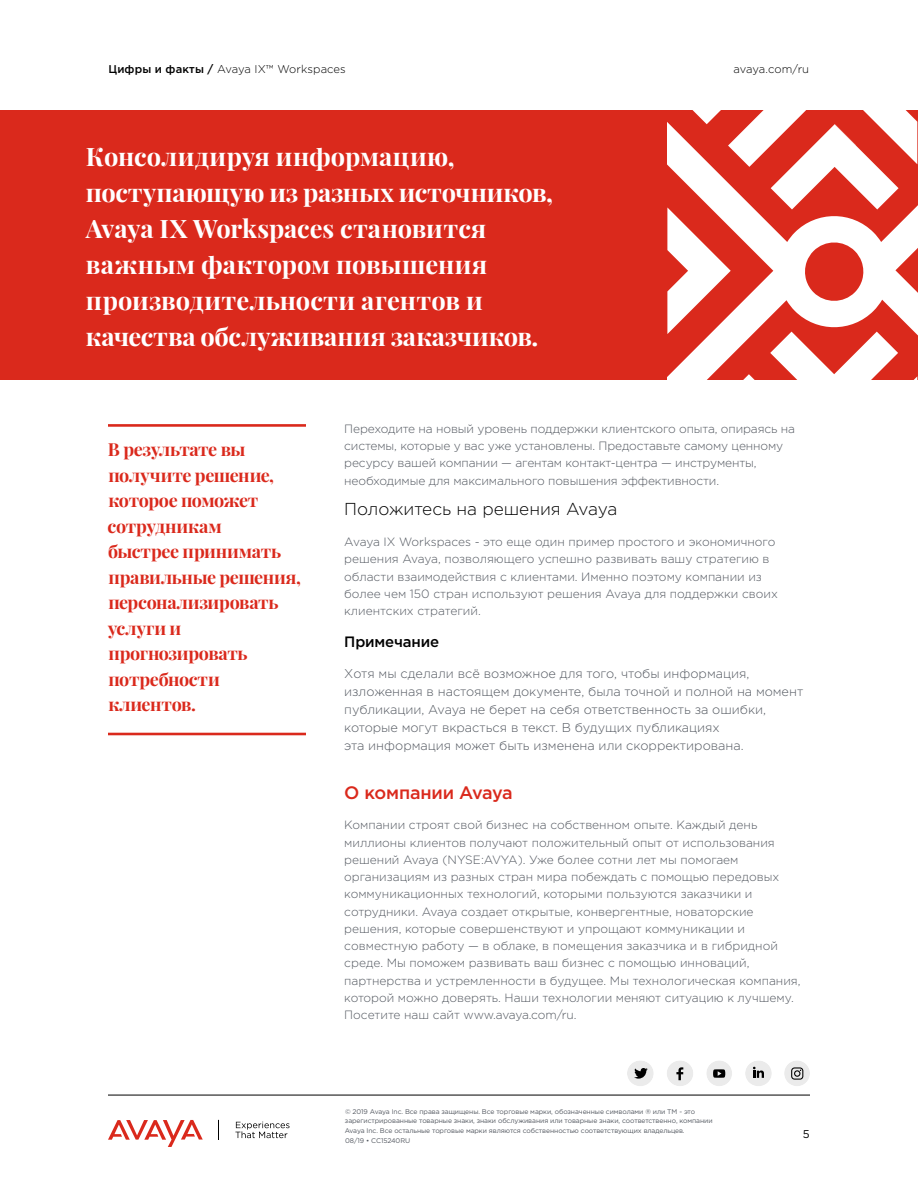
<style>
.page{position:relative;width:918px;height:1188px;background:#fff}
.page>*{position:absolute;margin:0;border:0;box-sizing:border-box;transform-origin:0 0}
.t1{font:700 25.5px/36px "Playfair Display";letter-spacing:-.005em;color:#fff}
.t2{font:700 18px/25.5px "Playfair Display";letter-spacing:-.02em;color:#da291c}
.t3{font:500 18px "Gotham Pro";letter-spacing:-.01em;color:#da291c}
.t4{font:300 17.25px "Gotham Pro";color:#000}
.t5{font:500 15px "Gotham Pro";letter-spacing:-.01em;color:#000}
.t6{font:300 12.75px/18px "Gotham Pro";color:#535860}
.t7{font:300 12px/17.2px "Gotham Pro";color:#535860}
.t8{font:300 11.25px "Gotham Pro";letter-spacing:-.005em;color:#000}
.t9{font:11.25px "Gotham Pro";color:#000}
.t10{font:6.75px/9.8px "Gotham Pro";letter-spacing:-.01em;color:#535860}
.s1{font-weight:500}
</style>
<div class="page">
<div style="left:0;top:110px;width:918px;height:270px;background:#da291c"></div>
<hr style="left:108px;top:1095px;width:702px;height:1px;background:#000">
<svg style="left:108px;top:1120px;width:95px;height:27px"></svg>
<svg style="left:235px;top:1122px;width:55px;height:16px"></svg>
<svg style="left:218px;top:1120px;width:1px;height:20px"></svg>
<div style="left:627px;top:1060px;width:27px;height:26px;background:#ebebeb;border-radius:50%"></div>
<svg style="left:634px;top:1068px;width:14px;height:11px"></svg>
<div style="left:667px;top:1060px;width:26px;height:26px;background:#ebebeb;border-radius:50%"></div>
<svg style="left:676px;top:1067px;width:7px;height:13px"></svg>
<div style="left:745px;top:1060px;width:27px;height:26px;background:#ebebeb;border-radius:50%"></div>
<svg style="left:753px;top:1067px;width:11px;height:11px"></svg>
<div style="left:706px;top:1060px;width:26px;height:26px;background:#ebebeb;border-radius:50%"></div>
<svg style="left:713px;top:1069px;width:12px;height:9px"></svg>
<div style="left:784px;top:1060px;width:26px;height:26px;background:#ebebeb;border-radius:50%"></div>
<svg style="left:791px;top:1067px;width:12px;height:13px"></svg>
<svg style="left:667px;top:110px;width:250px;height:270px"></svg>
<hr style="left:108px;top:424px;width:198px;height:3px;background:#da291c">
<hr style="left:108px;top:733px;width:198px;height:2px;background:#da291c">
<p class="t8" style="left:109px;top:63px;width:239px"><span class="s1">Цифры и факты /</span> Avaya IX™ Workspaces</p>
<p class="t8" style="left:733px;top:63px;width:77px">avaya.com/ru</p>
<h1 class="t1" style="left:86px;top:138px;width:468px">Консолидируя информацию, поступающую из разных источников,<br>Avaya IX Workspaces становится важным фактором повышения производительности агентов и качества обслуживания заказчиков.</h1>
<h2 class="t2" style="left:107px;top:437px;width:195px">В результате вы получите решение, которое поможет сотрудникам<br>быстрее принимать правильные решения, персонализировать услуги и прогнозировать потребности клиентов.</h2>
<p class="t7" style="left:344px;top:420px;width:452px">Переходите на новый уровень поддержки клиентского опыта, опираясь на системы, которые у вас уже установлены. Предоставьте самому ценному ресурсу вашей компании — агентам контакт-центра — инструменты, необходимые для максимального повышения эффективности.</p>
<h3 class="t4" style="left:344px;top:500px;width:275px">Положитесь на решения Avaya</h3>
<p class="t7" style="left:344px;top:533px;width:435px">Avaya IX Workspaces - это еще один пример простого и экономичного решения Avaya, позволяющего успешно развивать вашу стратегию в области взаимодействия с клиентами. Именно поэтому компании из более чем 150 стран используют решения Avaya для поддержки своих клиентских стратегий.</p>
<p class="t5" style="left:344px;top:633px;width:97px">Примечание</p>
<p class="t6" style="left:344px;top:665px;width:461px">Хотя мы сделали всё возможное для того, чтобы информация, изложенная в настоящем документе, была точной и полной на момент публикации, Avaya не берет на себя ответственность за ошибки, которые могут вкрасться в текст. В будущих публикациях<br>эта информация может быть изменена или скорректирована.</p>
<h2 class="t3" style="left:344px;top:782px;width:170px">О компании Avaya</h2>
<p class="t7" style="left:344px;top:817px;width:458px">Компании строят свой бизнес на собственном опыте. Каждый день миллионы клиентов получают положительный опыт от использования решений Avaya (NYSE:AVYA). Уже более сотни лет мы помогаем организациям из разных стран мира побеждать с помощью передовых коммуникационных технологий, которыми пользуются заказчики и сотрудники. Avaya создает открытые, конвергентные, новаторские решения, которые совершенствуют и упрощают коммуникации и совместную работу — в облаке, в помещения заказчика и в гибридной среде. Мы поможем развивать ваш бизнес с помощью инноваций, партнерства и устремленности в будущее. Мы технологическая компания, которой можно доверять. Наши технологии меняют ситуацию к лучшему.<br>Посетите наш сайт www.avaya.com/ru.</p>
<p class="t10" style="left:345px;top:1106px;width:369px">© 2019 Avaya Inc. Все права защищены. Все торговые марки, обозначенные символами ® или TM - это зарегистрированные товарные знаки, знаки обслуживания или товарные знаки, соответственно, компании Avaya Inc. Все остальные торговые марки являются собственностью соответствующих владельцев.<br>08/19 • CC15240RU</p>
<p class="t9" style="left:803px;top:1128px;width:8px">5</p>
</div>
